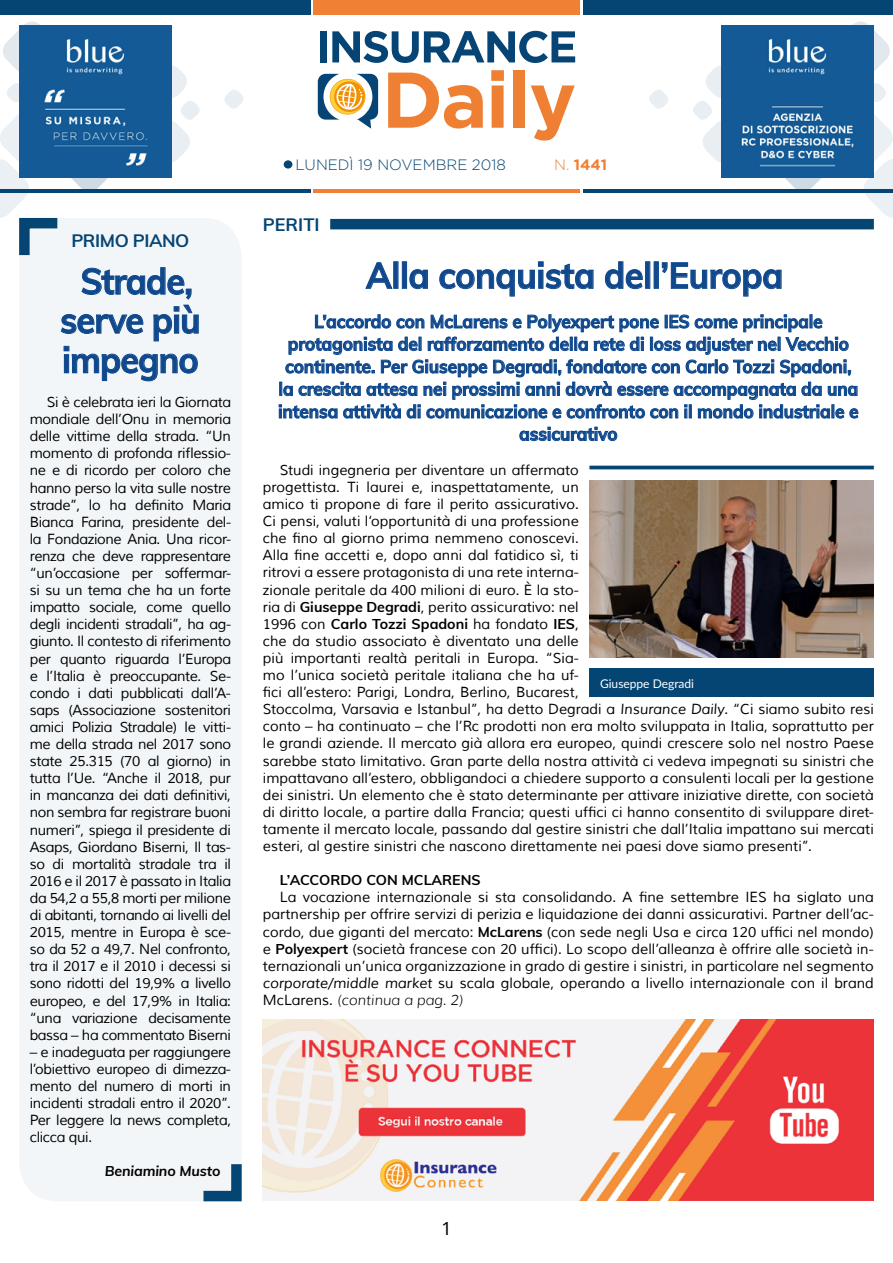
<style>
.page{position:relative;width:893px;height:1263px;background:#fff}
.page>*{position:absolute;margin:0;border:0;box-sizing:border-box;transform-origin:0 0}
.t1{font:700 36px/39.3px "Muli";letter-spacing:-.015em;color:#0f488c;text-align:center;scale:.95 1}
.t2{font:700 18px/22.5px "Muli";color:#0f488c;text-align:center;scale:.95 1}
.t3{font:700 18px "Muli";letter-spacing:-.025em;color:#054573}
.t4{font:18px "Noto Sans";color:#000}
.t5{font:300 15px "Gotham";color:#054573}
.t6{font:700 15px "Gotham";color:#f08033}
.t7{font:14.25px/17.1px "Muli";color:#000;text-align:justify}
.t8{font:700 14.25px "Muli";color:#000}
.t9{font:italic 700 14.25px "Muli";letter-spacing:-.01em;color:#000}
.t10{font:12px "Lato";color:#fff}
.s1{font-weight:300}
.s2{font-weight:700}
.s3{font-style:italic}
.s4{font-weight:300;font-style:italic}
</style>
<div class="page">
<div style="left:0;top:0;width:310px;height:15px;background:#054573"></div>
<div style="left:313px;top:0;width:266px;height:15px;background:#f08033"></div>
<hr style="left:0;top:189px;width:310px;height:3px;background:#054573">
<hr style="left:313px;top:189px;width:266px;height:3px;background:#f08033">
<div style="left:284px;top:160px;width:8px;height:9px;background:#054573;border-radius:50%"></div>
<svg style="left:649px;top:90px;width:19px;height:19px"></svg>
<svg style="left:224px;top:90px;width:20px;height:19px"></svg>
<svg style="left:691px;top:21px;width:202px;height:198px"></svg>
<svg style="left:318px;top:74px;width:60px;height:55px"></svg>
<svg style="left:388px;top:73px;width:95px;height:56px"></svg>
<svg style="left:491px;top:70px;width:13px;height:58px"></svg>
<div style="left:513px;top:70px;width:12px;height:58px;background:#ef7f32"></div>
<svg style="left:531px;top:85px;width:44px;height:56px"></svg>
<div style="left:320px;top:31px;width:6px;height:31px;background:#054474"></div>
<svg style="left:332px;top:31px;width:243px;height:32px"></svg>
<hr style="left:583px;top:189px;width:310px;height:3px;background:#054573">
<div style="left:583px;top:0;width:310px;height:15px;background:#054573"></div>
<img style="left:721px;top:26px;width:153px;height:152px">
<div style="left:19px;top:218px;width:223px;height:983px;background:#f3f6f8;border-radius:38px"></div>
<svg style="left:203px;top:1164px;width:39px;height:38px"></svg>
<svg style="left:0;top:21px;width:202px;height:361px"></svg>
<div style="left:330px;top:219px;width:544px;height:10px;background:#054573"></div>
<svg style="left:365px;top:262px;width:28px;height:27px"></svg>
<div style="left:402px;top:261px;width:5px;height:28px;border:1px solid #0f488c"></div>
<svg style="left:409px;top:269px;width:19px;height:20px"></svg>
<svg style="left:439px;top:262px;width:155px;height:35px"></svg>
<svg style="left:605px;top:261px;width:38px;height:28px"></svg>
<div style="left:645px;top:261px;width:5px;height:28px;border:1px solid #0f488c"></div>
<div style="left:654px;top:261px;width:5px;height:28px;border:1px solid #0f488c"></div>
<svg style="left:662px;top:262px;width:120px;height:35px"></svg>
<svg style="left:279px;top:314px;width:579px;height:104px"></svg>
<svg style="left:520px;top:427px;width:97px;height:14px"></svg>
<hr style="left:589px;top:466px;width:285px;height:3px;background:#054573">
<img style="left:263px;top:1019px;width:611px;height:182px">
<img style="left:589px;top:480px;width:285px;height:178px">
<div style="left:589px;top:668px;width:285px;height:29px;background:#054573"></div>
<p class="t3" style="left:71px;top:227px;width:119px">PRIMO PIANO</p>
<h1 class="t1" style="left:60px;top:260px;width:149px">Strade, serve più impegno</h1>
<p class="t7" style="left:30px;top:394px;width:203px;text-indent:17px">Si è celebrata ieri la Giornata mondiale dell’Onu in memoria delle vittime della strada. “Un momento di profonda riflessio&shy;ne e di ricordo per coloro che hanno perso la vita sulle nostre strade”, lo ha definito Maria Bianca Farina, presidente del&shy;la Fondazione Ania. Una ricor&shy;renza che deve rappresentare “un’occasione per soffermar&shy;si su un tema che ha un forte impatto sociale, come quello degli incidenti stradali”, ha ag&shy;giunto. Il contesto di riferimento per quanto riguarda l’Europa e l’Italia è preoccupante. Se&shy;condo i dati pubblicati dall’A&shy;saps (Associazione sostenitori amici Polizia Stradale) le vitti&shy;me della strada nel 2017 sono state 25.315 (70 al giorno) in tutta l’Ue. “Anche il 2018, pur in mancanza dei dati definitivi, non sembra far registrare buoni numeri”, spiega il presidente di Asaps, Giordano Biserni, Il tas&shy;so di mortalità stradale tra il 2016 e il 2017 è passato in Italia da 54,2 a 55,8 morti per milione di abitanti, tornando ai livelli del 2015, mentre in Europa è sce&shy;so da 52 a 49,7. Nel confronto, tra il 2017 e il 2010 i decessi si sono ridotti del 19,9% a livello europeo, e del 17,9% in Italia: “una variazione decisamente bassa – ha commentato Biserni</p>
<p class="t7" style="left:30px;top:1044px;width:203px">– e inadeguata per raggiungere l’obiettivo europeo di dimezza&shy;mento del numero di morti in incidenti stradali entro il 2020”.<br>Per leggere la news completa, clicca qui.</p>
<p class="t9" style="left:105px;top:1161px;width:117px">Beniamino Musto</p>
<p class="t5" style="left:296px;top:157px;width:212px">LUNEDÌ 19 NOVEMBRE 2018</p>
<p class="t6" style="left:554px;top:156px;width:54px"><span class="s1">N.</span> 1441</p>
<p class="t3" style="left:263px;top:211px;width:58px">PERITI</p>
<h1 class="t1" style="left:366px;top:254px;width:441px">Alla conquista dell’Europa</h1>
<p class="t2" style="left:278px;top:309px;width:612px">L’accordo con McLarens e Polyexpert pone IES come principale protagonista del rafforzamento della rete di loss adjuster nel Vecchio continente. Per Giuseppe Degradi, fondatore con Carlo Tozzi Spadoni, la crescita attesa nei prossimi anni dovrà essere accompagnata da una intensa attività di comunicazione e confronto con il mondo industriale e assicurativo</p>
<p class="t7" style="left:263px;top:462px;width:612px;text-align:left;text-indent:17px">Studi ingegneria per diventare un affermato<br>progettista. Ti laurei e, inaspettatamente, un<br>amico ti propone di fare il perito assicurativo.<br>Ci pensi, valuti l‘opportunità di una professione<br>che fino al giorno prima nemmeno conoscevi.<br>Alla fine accetti e, dopo anni dal fatidico sì, ti<br>ritrovi a essere protagonista di una rete interna-<br>zionale peritale da 400 milioni di euro. È la sto-<br>ria di <span class="s2">Giuseppe Degradi</span>, perito assicurativo: nel<br>1996 con <span class="s2">Carlo Tozzi Spadoni</span> ha fondato <span class="s2">IES</span>,<br>che da studio associato è diventato una delle<br>più importanti realtà peritali in Europa. “Sia-<br>mo l’unica società peritale italiana che ha uf-<br>fici all’estero: Parigi, Londra, Berlino, Bucarest,<br>Stoccolma, Varsavia e Istanbul”, ha detto Degradi a <span class="s3">Insurance Daily</span>. “Ci siamo subito resi conto – ha continuato – che l’Rc prodotti non era molto sviluppata in Italia, soprattutto per le grandi aziende. Il mercato già allora era europeo, quindi crescere solo nel nostro Paese sarebbe stato limitativo. Gran parte della nostra attività ci vedeva impegnati su sinistri che impattavano all’estero, obbligandoci a chiedere supporto a consulenti locali per la gestione dei sinistri. Un elemento che è stato determinante per attivare iniziative dirette, con società di diritto locale, a partire dalla Francia; questi uffici ci hanno consentito di sviluppare diret&shy;tamente il mercato locale, passando dal gestire sinistri che dall’Italia impattano sui mercati esteri, al gestire sinistri che nascono direttamente nei paesi dove siamo presenti”.</p>
<p class="t8" style="left:280px;top:870px;width:202px">L’ACCORDO CON MCLARENS</p>
<p class="t7" style="left:263px;top:889px;width:612px;text-indent:17px">La vocazione internazionale si sta consolidando. A fine settembre IES ha siglato una partnership per offrire servizi di perizia e liquidazione dei danni assicurativi. Partner dell’ac&shy;cordo, due giganti del mercato: <span class="s2">McLarens</span> (con sede negli Usa e circa 120 uffici nel mondo) e <span class="s2">Polyexpert</span> (società francese con 20 uffici). Lo scopo dell’alleanza è offrire alle società in&shy;ternazionali un’unica organizzazione in grado di gestire i sinistri, in particolare nel segmento <span class="s3">corporate/middle market</span> su scala globale, operando a livello internazionale con il brand McLarens. <span class="s4">(continua a pag. 2)</span></p>
<p class="t10" style="left:600px;top:675px;width:96px">Giuseppe Degradi</p>
<p class="t4" style="left:441px;top:1216px;width:12px">1</p>
</div>
